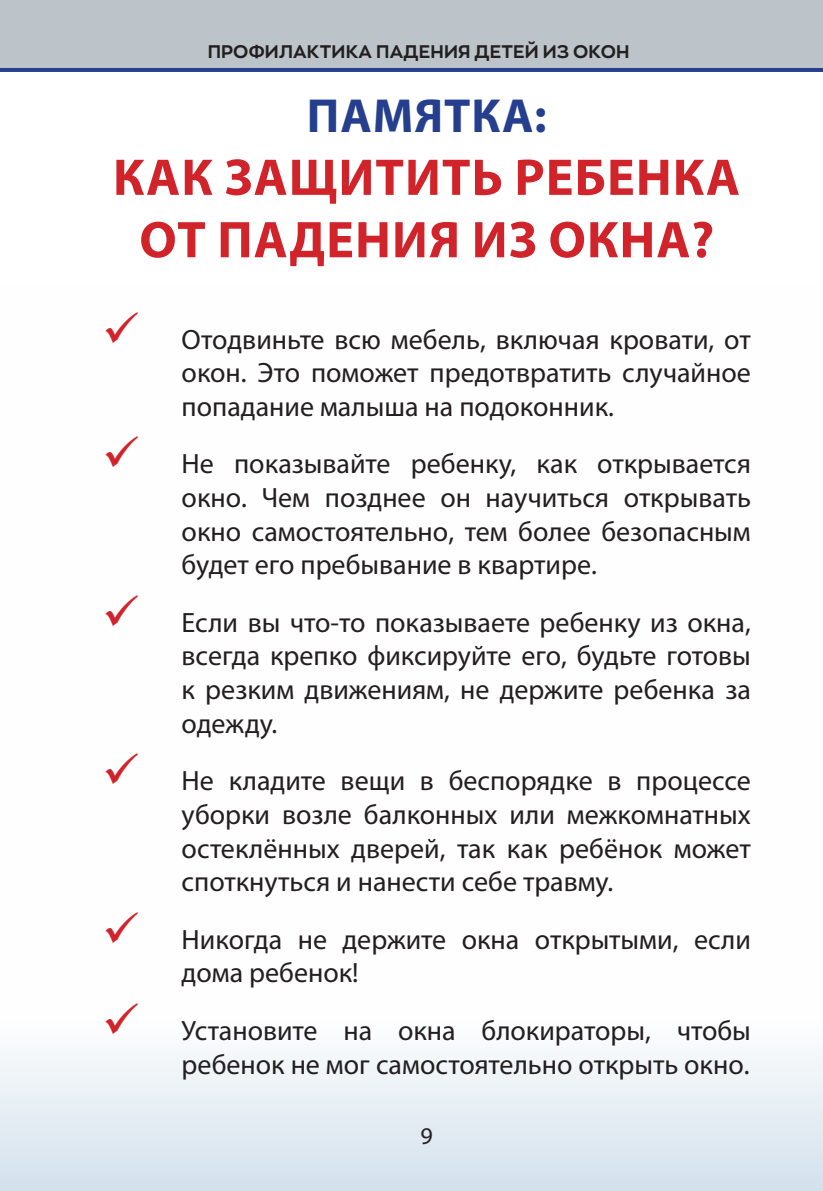
<style>
.page{position:relative;width:823px;height:1191px;background:#fff}
.page>*{position:absolute;margin:0;border:0;box-sizing:border-box;transform-origin:0 0}
.t1{font:700 52px/62.4px "Myriad Pro";letter-spacing:.02em;color:#d1232a;text-align:center}
.t2{font:700 48px "Myriad Pro";letter-spacing:.02em;color:#253f8e}
.t3{font:28px/33.6px "Myriad Pro";color:#231f20;text-align:justify}
.t4{font:24px "Myriad Pro";color:#231f20}
.t5{font:700 18px "Zona Pro";letter-spacing:.01em;color:#231f20}
.s1{color:#d1232a}
</style>
<div class="page">
<svg style="left:0;top:1055px;width:822px;height:136px;fill:#e4ecf3"></svg>
<div style="left:0;top:0;width:822px;height:68px;background:#bcc4ca"></div>
<hr style="left:0;top:68px;width:822px;height:4px;background:#253f8e">
<p class="t5" style="left:207px;top:39px;width:423px">ПРОФИЛАКТИКА ПАДЕНИЯ ДЕТЕЙ ИЗ ОКОН</p>
<h2 class="t2" style="left:307px;top:85px;width:241px">ПАМЯТКА:</h2>
<h1 class="t1" style="left:113px;top:144px;width:628px">КАК ЗАЩИТИТЬ РЕБЕНКА<br>ОТ ПАДЕНИЯ ИЗ ОКНА?</h1>
<p class="t3" style="left:181px;top:322px;width:570px;text-indent:-79px"><span class="s1">✓</span> Отодвиньте всю мебель, включая кровати, от окон. Это поможет предотвратить случайное попадание малыша на подоконник.</p>
<p class="t3" style="left:181px;top:447px;width:570px;text-indent:-79px"><span class="s1">✓</span> Не показывайте ребенку, как открывается окно. Чем позднее он научиться открывать окно самостоятельно, тем более безопасным будет его пребывание в квартире.</p>
<p class="t3" style="left:181px;top:605px;width:570px;text-indent:-79px"><span class="s1">✓</span> Если вы что-то показываете ребенку из окна, всегда крепко фиксируйте его, будьте готовы к резким движениям, не держите ребенка за одежду.</p>
<p class="t3" style="left:181px;top:763px;width:570px;text-indent:-79px"><span class="s1">✓</span> Не кладите вещи в беспорядке в процессе уборки возле балконных или межкомнатных остеклённых дверей, так как ребёнок может споткнуться и нанести себе травму.</p>
<p class="t3" style="left:181px;top:922px;width:570px;text-indent:-79px"><span class="s1">✓</span> Никогда не держите окна открытыми, если дома ребенок!</p>
<p class="t3" style="left:102px;top:1013px;width:649px;text-align:right"><span class="s1">✓</span> Установите на окна блокираторы, чтобы ребенок не мог самостоятельно открыть окно.</p>
<p class="t4" style="left:420px;top:1120px;width:14px">9</p>
</div>
